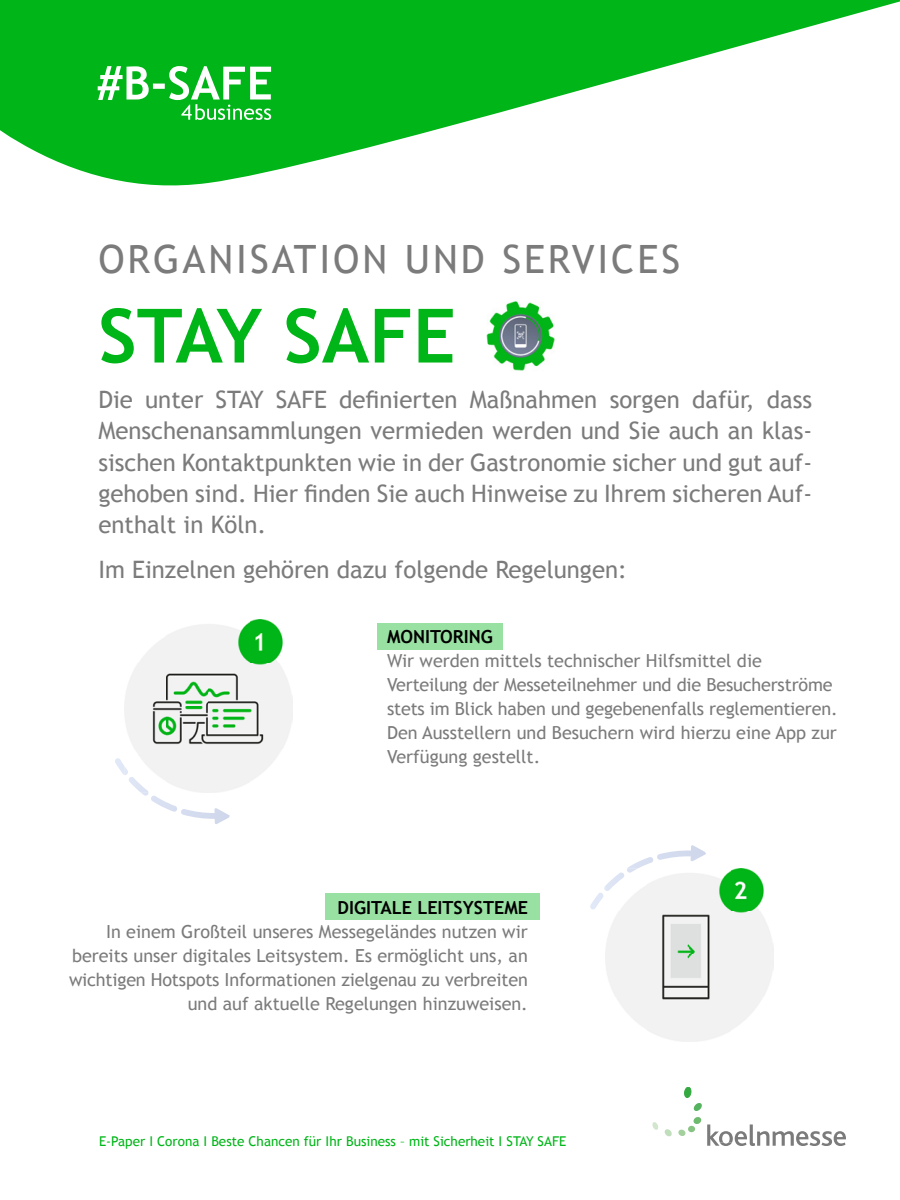
<style>
.page{position:relative;width:900px;height:1200px;background:#fff}
.page>*{position:absolute;margin:0;border:0;box-sizing:border-box;transform-origin:0 0}
.t1{font:700 75px "Trebuchet MS";color:#00b517}
.t2{font:39px "Trebuchet MS";letter-spacing:.075em;color:#7c7b7b}
.t3{font:24px/31.5px "Trebuchet MS";color:#7c7b7b;text-align:justify}
.t4{font:18px/24px "Trebuchet MS";color:#7c7b7b}
.t5{font:700 18px "Trebuchet MS";color:#000}
.t6{font:13.5px "Trebuchet MS";color:#00b518}
</style>
<div class="page">
<svg style="left:652px;top:1122px;width:20px;height:15px"></svg>
<svg style="left:678px;top:1087px;width:168px;height:59px"></svg>
<svg style="left:0;top:0;width:900px;height:186px;fill:#00b518"></svg>
<svg style="left:98px;top:66px;width:173px;height:54px"></svg>
<div style="left:326px;top:893px;width:214px;height:27px;background:#99e1a3"></div>
<div style="left:377px;top:623px;width:125px;height:27px;background:#99e1a3"></div>
<svg style="left:142px;top:793px;width:88px;height:31px"></svg>
<svg style="left:590px;top:887px;width:15px;height:23px"></svg>
<img style="left:486px;top:301px;width:69px;height:70px">
<img style="left:124px;top:620px;width:169px;height:173px">
<svg style="left:115px;top:758px;width:13px;height:17px"></svg>
<img style="left:128px;top:777px;width:21px;height:16px">
<img style="left:605px;top:868px;width:169px;height:173px">
<svg style="left:627px;top:845px;width:79px;height:28px"></svg>
<img style="left:605px;top:873px;width:20px;height:18px">
<h2 class="t2" style="left:98px;top:236px;width:583px">ORGANISATION UND SERVICES</h2>
<h1 class="t1" style="left:98px;top:289px;width:359px">STAY SAFE</h1>
<p class="t3" style="left:98px;top:384px;width:715px">Die unter STAY SAFE definierten Maßnahmen sorgen dafür, dass Menschenansammlungen vermieden werden und Sie auch an klas&shy;sischen Kontaktpunkten wie in der Gastronomie sicher und gut auf&shy;gehoben sind. Hier finden Sie auch Hinweise zu Ihrem sicheren Auf&shy;enthalt in Köln.</p>
<h3 class="t3" style="left:98px;top:555px;width:530px">Im Einzelnen gehören dazu folgende Regelungen:</h3>
<p class="t5" style="left:387px;top:625px;width:107px">MONITORING</p>
<p class="t4" style="left:387px;top:649px;width:452px">Wir werden mittels technischer Hilfsmittel die Verteilung der Messeteilnehmer und die Besucherströme stets im Blick haben und gegebenenfalls reglementieren.<br>Den Ausstellern und Besuchern wird hierzu eine App zur Verfügung gestellt.</p>
<p class="t5" style="left:337px;top:896px;width:192px">DIGITALE LEITSYSTEME</p>
<p class="t4" style="left:69px;top:920px;width:460px;text-align:right">In einem Großteil unseres Messegeländes nutzen wir bereits unser digitales Leitsystem. Es ermöglicht uns, an wichtigen Hotspots Informationen zielgenau zu verbreiten und auf aktuelle Regelungen hinzuweisen.</p>
<p class="t6" style="left:99px;top:1133px;width:469px">E-Paper I Corona I Beste Chancen für Ihr Business – mit Sicherheit I STAY SAFE</p>
</div>
